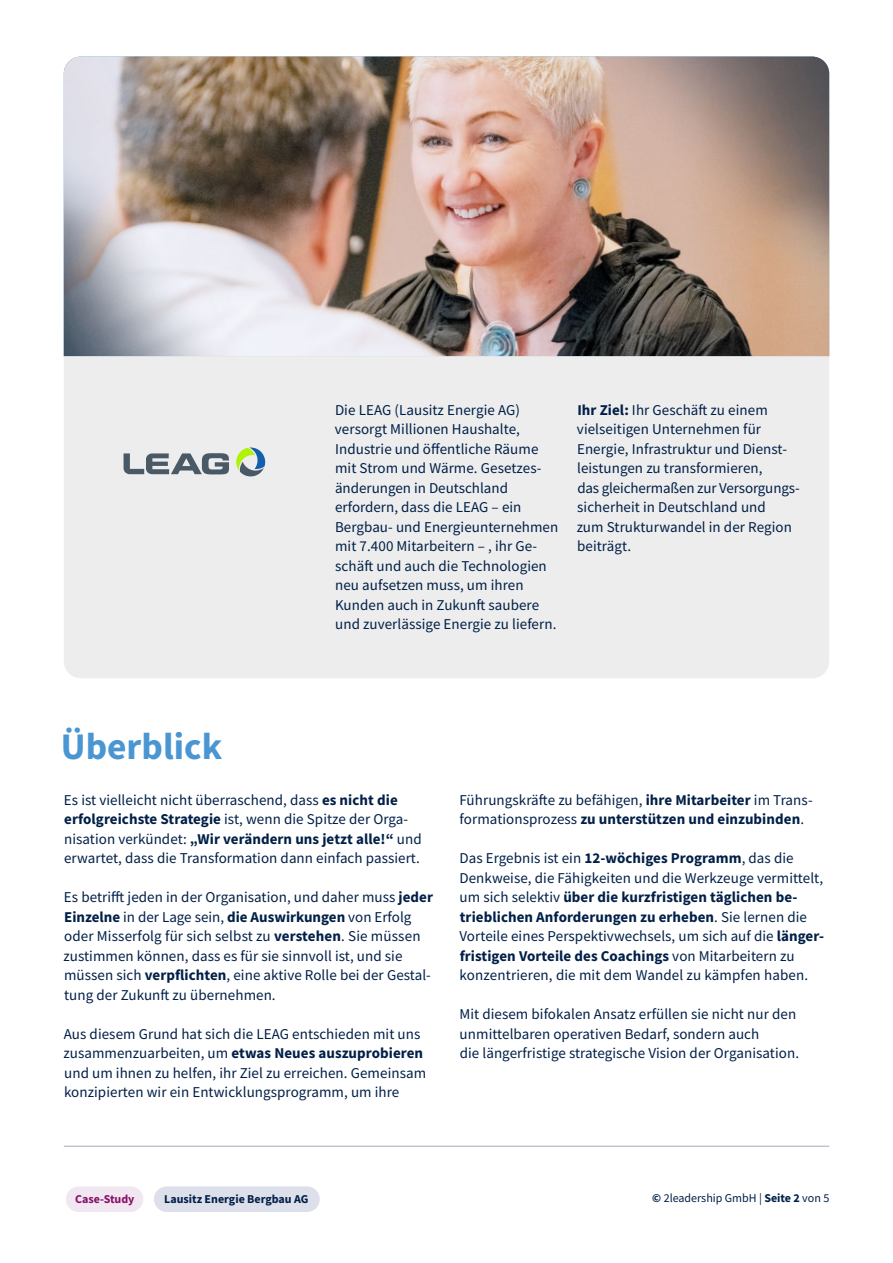
<style>
.page{position:relative;width:893px;height:1263px;background:#fff}
.page>*{position:absolute;margin:0;border:0;box-sizing:border-box;transform-origin:0 0}
.t1{font:700 37.5px "Source Sans Pro";color:#4a96d2}
.t2{font:15px/19.5px "Source Sans Pro";letter-spacing:.005em;color:#001f47}
.t3{font:12px "Source Sans Pro";color:#001f47}
.t4{font:700 12px "Source Sans Pro";color:#001f47}
.t5{font:700 12px "Source Sans Pro";color:#881069}
.s1{font-weight:700}
</style>
<div class="page">
<div style="left:154px;top:1186px;width:166px;height:26px;background:#dddfeb;border-radius:13px"></div>
<div style="left:66px;top:1186px;width:77px;height:26px;background:#f0e7f1;border-radius:13px"></div>
<img style="left:64px;top:57px;width:765px;height:299px">
<div style="left:64px;top:356px;width:765px;height:322px;background:#ededed"></div>
<svg style="left:124px;top:453px;width:105px;height:21px;background:#8f989f"></svg>
<svg style="left:236px;top:447px;width:29px;height:29px"></svg>
<hr style="left:64px;top:1146px;width:765px;height:1px;background:#001f47">
<p class="t2" style="left:335px;top:400px;width:225px">Die LEAG (Lausitz Energie AG) versorgt Millionen Haushalte,<br>Industrie und öffentliche Räume mit Strom und Wärme. Gesetzes&shy;änderungen in Deutschland erfordern, dass die LEAG – ein<br>Bergbau- und Energieunternehmen mit 7.400 Mitarbeitern – , ihr Ge&shy;schäft und auch die Technologien neu aufsetzen muss, um ihren<br>Kunden auch in Zukunft saubere und zuverlässige Energie zu liefern.</p>
<p class="t2" style="left:577px;top:400px;width:225px"><span class="s1">Ihr Ziel:</span> Ihr Geschäft zu einem vielseitigen Unternehmen für<br>Energie, Infrastruktur und Dienst&shy;leistungen zu transformieren,<br>das gleichermaßen zur Versorgungs&shy;sicherheit in Deutschland und<br>zum Strukturwandel in der Region beiträgt.</p>
<h1 class="t1" style="left:61px;top:721px;width:163px">Überblick</h1>
<p class="t2" style="left:64px;top:790px;width:359px">Es ist vielleicht nicht überraschend, dass <span class="s1">es nicht die erfolgreichste Strategie</span> ist, wenn die Spitze der Orga&shy;nisation verkündet: <span class="s1">„Wir verändern uns jetzt alle!“</span> und erwartet, dass die Transformation dann einfach passiert.</p>
<p class="t2" style="left:64px;top:887px;width:371px">Es betrifft jeden in der Organisation, und daher muss <span class="s1">jeder Einzelne</span> in der Lage sein, <span class="s1">die Auswirkungen</span> von Erfolg oder Misserfolg für sich selbst zu <span class="s1">verstehen</span>. Sie müssen zustimmen können, dass es für sie sinnvoll ist, und sie müssen sich <span class="s1">verpflichten</span>, eine aktive Rolle bei der Gestal&shy;tung der Zukunft zu übernehmen.</p>
<p class="t2" style="left:64px;top:1024px;width:364px">Aus diesem Grund hat sich die LEAG entschieden mit uns zusammenzuarbeiten, um <span class="s1">etwas Neues auszuprobieren </span>und um ihnen zu helfen, ihr Ziel zu erreichen. Gemeinsam konzipierten wir ein Entwicklungsprogramm, um ihre</p>
<p class="t2" style="left:459px;top:790px;width:355px">Führungskräfte zu befähigen, <span class="s1">ihre Mitarbeiter</span> im Trans&shy;formationsprozess <span class="s1">zu unterstützen und einzubinden</span>.</p>
<p class="t2" style="left:459px;top:848px;width:366px">Das Ergebnis ist ein <span class="s1">12-wöchiges Programm</span>, das die Denkweise, die Fähigkeiten und die Werkzeuge vermittelt, um sich selektiv <span class="s1">über die kurzfristigen täglichen be&shy;trieblichen Anforderungen zu erheben</span>. Sie lernen die Vorteile eines Perspektivwechsels, um sich auf die <span class="s1">länger&shy;fristigen Vorteile des Coachings</span> von Mitarbeitern zu konzentrieren, die mit dem Wandel zu kämpfen haben.</p>
<p class="t2" style="left:459px;top:1004px;width:341px">Mit diesem bifokalen Ansatz erfüllen sie nicht nur den unmittelbaren operativen Bedarf, sondern auch<br>die -längerfristige strategische Vision der Organisation.</p>
<p class="t5" style="left:75px;top:1191px;width:61px">Case-Study</p>
<p class="t4" style="left:164px;top:1191px;width:146px">Lausitz Energie Bergbau AG</p>
<p class="t3" style="left:652px;top:1190px;width:178px"><span class="s1">©</span> 2leadership GmbH | <span class="s1">Seite 2</span> von 5</p>
</div>
